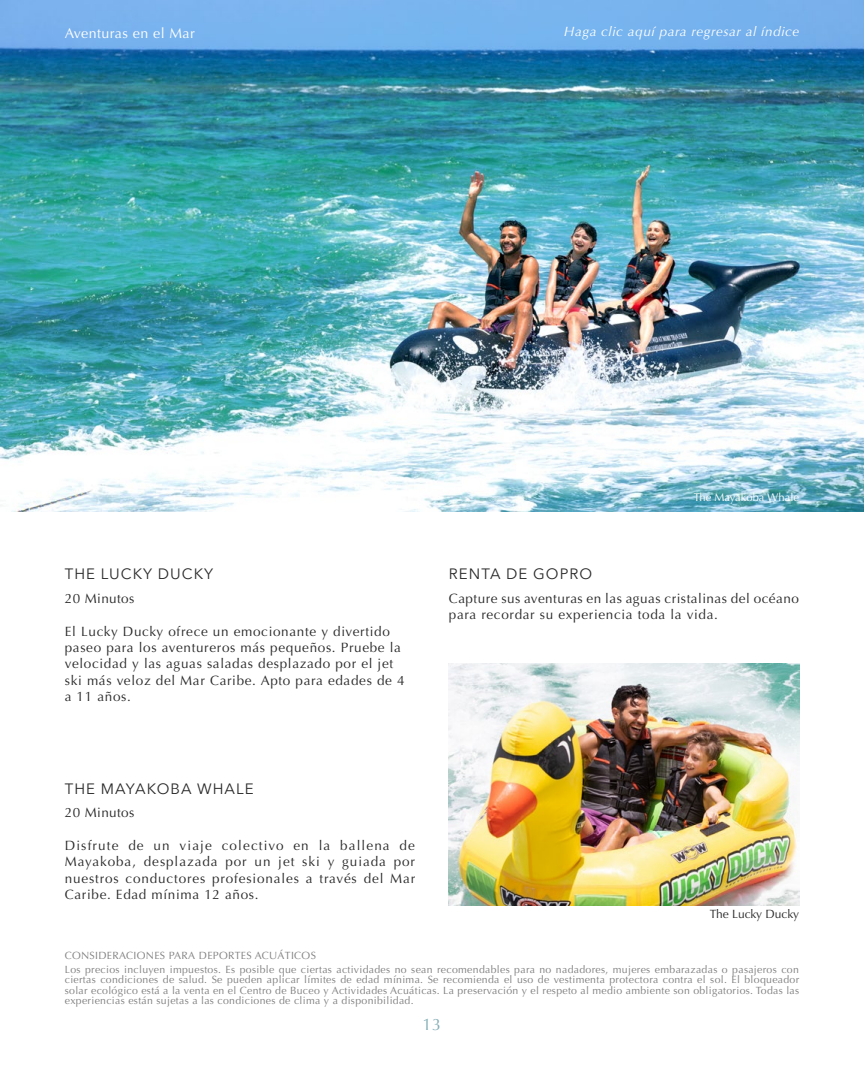
<style>
.page{position:relative;width:864px;height:1080px;background:#fff}
.page>*{position:absolute;margin:0;border:0;box-sizing:border-box;transform-origin:0 0}
.t1{font:16.5px "Optima";color:#83adb5}
.t2{font:15px "Avenir Next";letter-spacing:.07em;color:#282828}
.t3{font:14.25px "Optima";letter-spacing:.03em;color:#fff}
.t4{font:13.5px/16.5px "Optima";letter-spacing:.05em;color:#282828}
.t5{font:italic 13.5px "Optima";letter-spacing:.04em;color:#fff}
.t6{font:13.5px "Optima";letter-spacing:.03em;color:#282828}
.t7{font:12px "Optima";letter-spacing:-.01em;color:#282828}
.t8{font:11.25px "Optima";color:#fff}
.t9{font:10.5px/10.5px "Optima";letter-spacing:.03em;color:#7e7e7e}
</style>
<div class="page">
<img style="left:449px;top:663px;width:350px;height:242px">
<img style="left:0;top:0;width:864px;height:511px">
<h3 class="t3" style="left:65px;top:25px;width:132px">Aventuras en el Mar</h3>
<p class="t5" style="left:564px;top:24px;width:237px">Haga clic aquí para regresar al índice</p>
<h2 class="t2" style="left:65px;top:561px;width:150px">THE LUCKY DUCKY</h2>
<p class="t6" style="left:65px;top:590px;width:71px">20 Minutos</p>
<p class="t4" style="left:65px;top:623px;width:341px">El Lucky Ducky ofrece un emocionante y divertido paseo para los aventureros más pequeños. Pruebe la velocidad y las aguas saladas desplazado por el jet ski más veloz del Mar Caribe. Apto para edades de 4 a 11 años.</p>
<h2 class="t2" style="left:65px;top:776px;width:190px">THE MAYAKOBA WHALE</h2>
<p class="t6" style="left:65px;top:805px;width:71px">20 Minutos</p>
<p class="t4" style="left:65px;top:837px;width:352px;text-align:justify">Disfrute de un viaje colectivo en la ballena de Mayakoba, desplazada por un jet ski y guiada por nuestros conductores profesionales a través del Mar Caribe. Edad mínima 12 años.</p>
<p class="t8" style="left:694px;top:491px;width:107px">The Mayakoba Whale</p>
<h2 class="t2" style="left:449px;top:561px;width:145px">RENTA DE GOPRO</h2>
<p class="t4" style="left:449px;top:590px;width:352px">Capture sus aventuras en las aguas cristalinas del océano para recordar su experiencia toda la vida.</p>
<p class="t7" style="left:710px;top:907px;width:91px">The Lucky Ducky</p>
<p class="t9" style="left:65px;top:949px;width:736px;line-height:13.5px">CONSIDERACIONES PARA DEPORTES ACUÁTICOS<br>Los precios incluyen impuestos. Es posible que ciertas actividades no sean recomendables para no nadadores, mujeres embarazadas o pasajeros con</p>
<p class="t9" style="left:65px;top:975px;width:736px;text-align:justify">ciertas condiciones de salud. Se pueden aplicar límites de edad mínima. Se recomienda el uso de vestimenta protectora contra el sol. El bloqueador solar ecológico está a la venta en el Centro de Buceo y Actividades Acuáticas. La preservación y el respeto al medio ambiente son obligatorios. Todas las experiencias están sujetas a las condiciones de clima y a disponibilidad.</p>
<h1 class="t1" style="left:423px;top:1015px;width:20px">13</h1>
</div>
